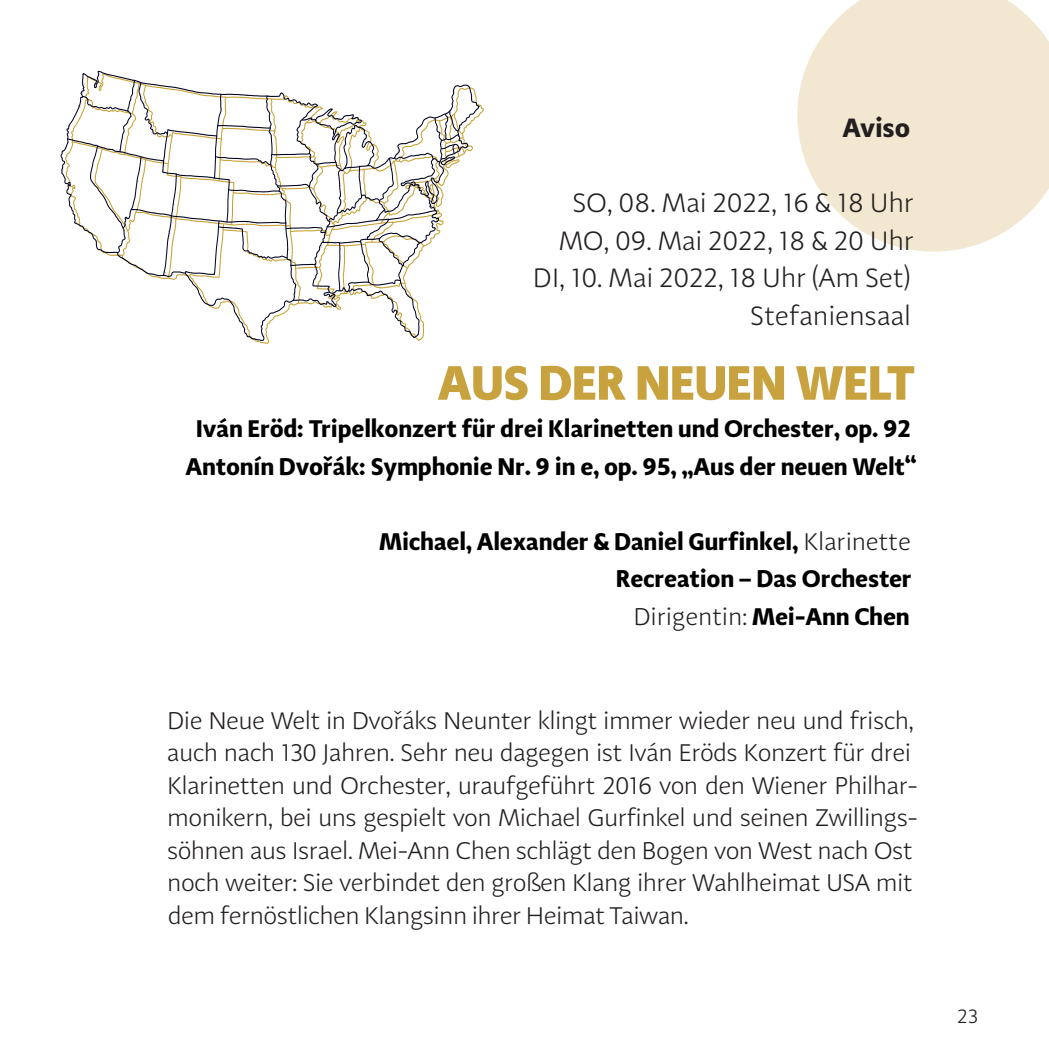
<style>
.page{position:relative;width:1049px;height:1049px;background:#fff}
.page>*{position:absolute;margin:0;border:0;box-sizing:border-box;transform-origin:0 0}
.t1{font:900 50px "Adagio Sans";letter-spacing:-.01em;color:#c8a23e}
.t2{font:300 27.5px/37.5px "Adagio Sans";letter-spacing:-.01em;color:#231f20;text-align:right}
.t3{font:700 27.5px "Adagio Sans";letter-spacing:-.01em;color:#231f20}
.t4{font:300 25px/32.5px "Adagio Sans";letter-spacing:-.025em;color:#231f20}
.t5{font:700 25px/37.5px "Adagio Sans";letter-spacing:-.01em;color:#000001;text-align:center}
.t6{font:300 20px "Adagio Sans";color:#231f20}
.s1{font-weight:300;color:#231f20}
</style>
<div class="page">
<svg style="left:797px;top:0;width:252px;height:252px;background:#f3ebd7"></svg>
<svg style="left:61px;top:71px;width:418px;height:270px"></svg>
<p class="t3" style="left:842px;top:116px;width:69px">Aviso</p>
<p class="t2" style="left:533px;top:186px;width:383px">SO, 08. Mai 2022, 16 &amp; 18 Uhr<br>MO, 09. Mai 2022, 18 &amp; 20 Uhr<br>DI, 10. Mai 2022, 18 Uhr (Am Set)<br>Stefaniensaal</p>
<h1 class="t1" style="left:438px;top:362px;width:478px">AUS DER NEUEN WELT</h1>
<p class="t5" style="left:186px;top:412px;width:733px">Iván Eröd: Tripelkonzert für drei Klarinetten und Orchester, op. 92<br>Antonín Dvořák: Symphonie Nr. 9 in e, op. 95, „Aus der neuen Welt“</p>
<p class="t5" style="left:379px;top:524px;width:534px;text-align:right">Michael, Alexander &amp; Daniel Gurfinkel, <span class="s1">Klarinette<br></span>Recreation – Das Orchester<br><span class="s1">Dirigentin:</span> Mei-Ann Chen</p>
<p class="t4" style="left:167px;top:706px;width:752px">Die Neue Welt in Dvořáks Neunter klingt immer wieder neu und frisch, auch nach 130 Jahren. Sehr neu dagegen ist Iván Eröds Konzert für drei Klarinetten und Orchester, uraufgeführt 2016 von den Wiener Philhar&shy;monikern, bei uns gespielt von Michael Gurfinkel und seinen Zwillings&shy;söhnen aus Israel. Mei-Ann Chen schlägt den Bogen von West nach Ost noch weiter: Sie verbindet den großen Klang ihrer Wahlheimat USA mit dem fernöstlichen Klangsinn ihrer Heimat Taiwan.</p>
<p class="t6" style="left:957px;top:1008px;width:23px">23</p>
</div>
